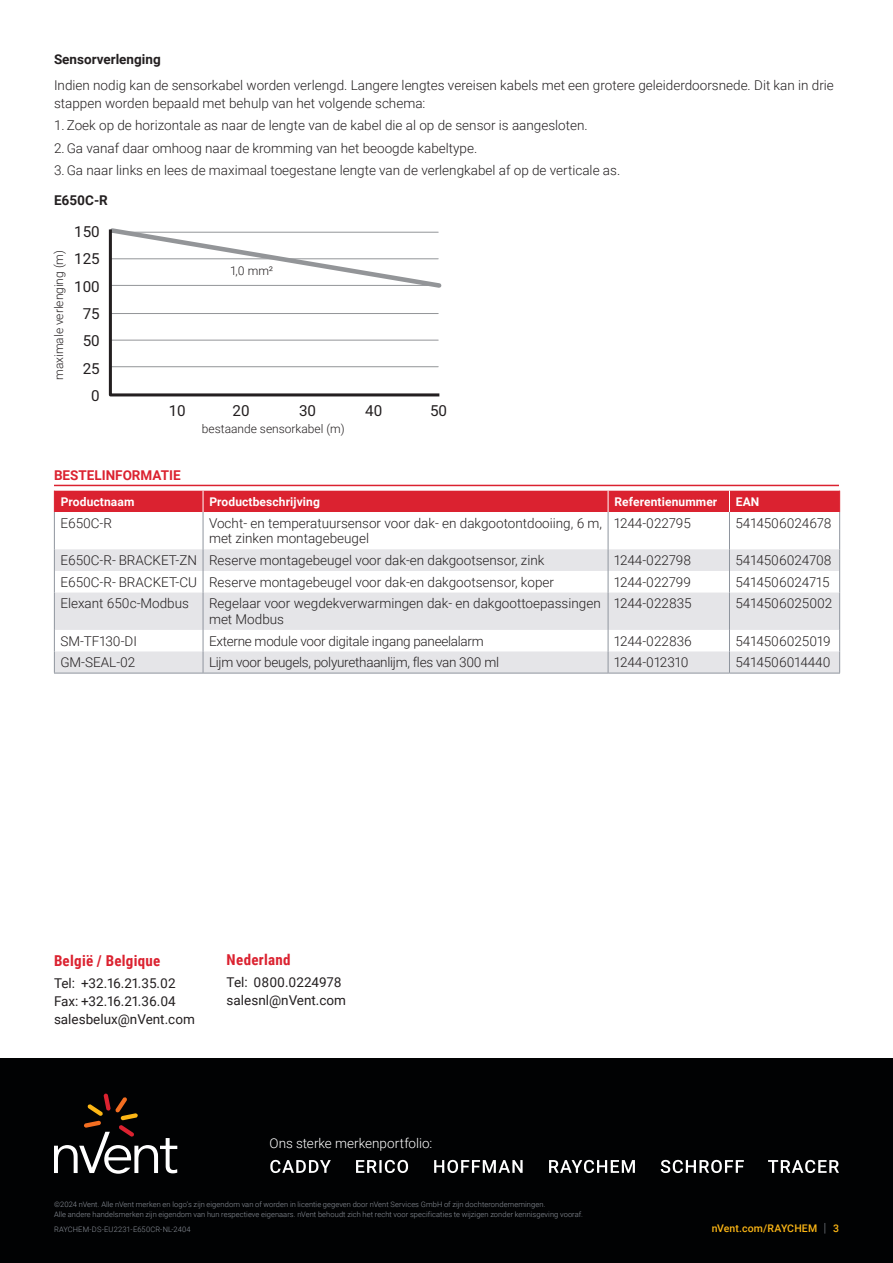
<style>
.page{position:relative;width:893px;height:1263px;background:#fff}
.page>*{position:absolute;margin:0;border:0;box-sizing:border-box;transform-origin:0 0}
.t1{font:15.15px/27.3px "Roboto";color:#231f20;text-align:right}
.Address_Country_Name_Red{font:700 15px "Roboto Condensed";letter-spacing:.02em;color:#db2230}
.Table_Text{font:300 13.5px/15.8px "Roboto";color:#231f20}
.Bodytext_1{font:300 13.5px/18px "Roboto";color:#231f20}
.Phone_Fax_Email_Black{font:13.5px "Roboto";color:#231f20}
.Table_Text-2{font:300 13.5px "Roboto";letter-spacing:-.02em;color:#231f20}
.t2{font:300 13.5px "Roboto";letter-spacing:.005em;color:#fff}
.Subhead_L-2{font:700 13.5px "Roboto";color:#231f20}
.Subhead{font:700 13.5px "Roboto";color:#db2230}
.Caption_text{font:700 13.5px "Roboto";color:#231f20}
.Caption_text-2{font:300 12px "Roboto";color:#231f20}
.Table_Subhead{font:700 12px "Roboto";letter-spacing:.01em;color:#fff}
.t3{font:500 10.5px "Roboto";letter-spacing:.015em;color:#fcb615}
.t4{font:300 7.5px/10.5px "Roboto";letter-spacing:.01em;color:#8f959e}
.s1{font-weight:300;font-size:12.6px;color:#8f959e}
</style>
<div class="page">
<div style="left:0;top:1058px;width:893px;height:205px;background:#010203"></div>
<svg style="left:270px;top:1160px;width:569px;height:13px"></svg>
<svg style="left:54px;top:1093px;width:123px;height:81px"></svg>
<hr style="left:54px;top:485px;width:785px;height:1px;background:#db2230">
<svg style="left:108px;top:228px;width:334px;height:169px"></svg>
<svg style="left:55px;top:549px;width:784px;height:124px;fill:#e5e5e8"></svg>
<hr style="left:54px;top:512px;width:1px;height:37px;background:#8f959e">
<hr style="left:203px;top:512px;width:1px;height:37px;background:#8f959e">
<hr style="left:608px;top:512px;width:1px;height:37px;background:#8f959e">
<hr style="left:729px;top:512px;width:1px;height:37px;background:#8f959e">
<hr style="left:839px;top:512px;width:1px;height:37px;background:#8f959e">
<svg style="left:54px;top:549px;width:1px;height:43px"></svg>
<svg style="left:203px;top:549px;width:1px;height:43px"></svg>
<svg style="left:608px;top:549px;width:1px;height:43px"></svg>
<svg style="left:729px;top:549px;width:1px;height:43px"></svg>
<svg style="left:839px;top:549px;width:1px;height:43px"></svg>
<hr style="left:54px;top:592px;width:1px;height:38px;background:#8f959e">
<hr style="left:203px;top:592px;width:1px;height:38px;background:#8f959e">
<hr style="left:608px;top:592px;width:1px;height:38px;background:#8f959e">
<hr style="left:729px;top:592px;width:1px;height:38px;background:#8f959e">
<hr style="left:839px;top:592px;width:1px;height:38px;background:#8f959e">
<svg style="left:54px;top:630px;width:1px;height:43px"></svg>
<svg style="left:203px;top:630px;width:1px;height:43px"></svg>
<svg style="left:608px;top:630px;width:1px;height:43px"></svg>
<svg style="left:729px;top:630px;width:1px;height:43px"></svg>
<svg style="left:839px;top:630px;width:1px;height:43px"></svg>
<hr style="left:54px;top:673px;width:149px;height:1px;background:#8f959e">
<hr style="left:203px;top:673px;width:405px;height:1px;background:#8f959e">
<hr style="left:608px;top:673px;width:121px;height:1px;background:#8f959e">
<hr style="left:729px;top:673px;width:111px;height:1px;background:#8f959e">
<div style="left:54px;top:491px;width:786px;height:21px;background:#db2230"></div>
<p class="Subhead_L-2" style="left:54px;top:49px;width:108px">Sensorverlenging</p>
<p class="Bodytext_1" style="left:54px;top:76px;width:781px">Indien nodig kan de sensorkabel worden verlengd. Langere lengtes vereisen kabels met een grotere geleiderdoorsnede. Dit kan in drie stappen worden bepaald met behulp van het volgende schema:</p>
<p class="Bodytext_1" style="left:54px;top:116px;width:535px">1. Zoek op de horizontale as naar de lengte van de kabel die al op de sensor is aangesloten.</p>
<p class="Bodytext_1" style="left:54px;top:138px;width:425px">2.Ga vanaf daar omhoog naar de kromming van het beoogde kabeltype.</p>
<p class="Bodytext_1" style="left:54px;top:161px;width:568px">3.Ga naar links en lees de maximaal toegestane lengte van de verlengkabel af op de verticale as.</p>
<p class="Caption_text" style="left:54px;top:190px;width:55px">E650C-R</p>
<p class="Caption_text-2" style="left:50px;top:380px;width:131px;rotate:-90deg">maximale verlenging (m)</p>
<p class="t1" style="left:74px;top:217px;width:27px">150<br>125<br>100<br>75<br>50<br>25<br>0</p>
<p class="Caption_text-2" style="left:230px;top:262px;width:44px">1,0 mm²</p>
<p class="t1" style="left:169px;top:396px;width:19px">10</p>
<p class="t1" style="left:233px;top:396px;width:19px">20</p>
<p class="t1" style="left:299px;top:396px;width:19px">30</p>
<p class="t1" style="left:365px;top:396px;width:19px">40</p>
<p class="t1" style="left:430px;top:396px;width:19px">50</p>
<p class="Caption_text-2" style="left:202px;top:420px;width:144px">bestaande sensorkabel (m)</p>
<p class="Subhead" style="left:54px;top:466px;width:128px">BESTELINFORMATIE</p>
<p class="Table_Subhead" style="left:61px;top:493px;width:75px">Productnaam</p>
<p class="Table_Subhead" style="left:209px;top:493px;width:112px">Productbeschrijving</p>
<p class="Table_Subhead" style="left:614px;top:493px;width:104px">Referentienummer</p>
<p class="Table_Subhead" style="left:736px;top:493px;width:25px">EAN</p>
<p class="Table_Text" style="left:60px;top:514px;width:53px">E650C-R</p>
<p class="Table_Text" style="left:209px;top:514px;width:394px">Vocht- en temperatuursensor voor dak- en dakgootontdooiing, 6 m, met zinken montagebeugel</p>
<p class="Table_Text" style="left:614px;top:514px;width:78px">1244-022795</p>
<p class="Table_Text" style="left:735px;top:514px;width:97px">5414506024678</p>
<p class="Table_Text" style="left:60px;top:552px;width:138px">E650C-R- BRACKET-ZN</p>
<p class="Table_Text" style="left:209px;top:552px;width:337px">Reserve montagebeugel voor dak-en dakgootsensor, zink</p>
<p class="Table_Text" style="left:614px;top:552px;width:79px">1244-022798</p>
<p class="Table_Text" style="left:735px;top:552px;width:98px">5414506024708</p>
<p class="Table_Text" style="left:60px;top:573px;width:138px">E650C-R- BRACKET-CU</p>
<p class="Table_Text" style="left:209px;top:573px;width:347px">Reserve montagebeugel voor dak-en dakgootsensor, koper</p>
<p class="Table_Text" style="left:614px;top:573px;width:78px">1244-022799</p>
<p class="Table_Text" style="left:735px;top:573px;width:96px">5414506024715</p>
<p class="Table_Text" style="left:60px;top:595px;width:130px">Elexant 650c-Modbus</p>
<p class="Table_Text" style="left:209px;top:595px;width:393px">Regelaar voor wegdekverwarmingen dak- en dakgoottoepassingen met Modbus</p>
<p class="Table_Text" style="left:614px;top:595px;width:79px">1244-022835</p>
<p class="Table_Text" style="left:735px;top:595px;width:98px">5414506025002</p>
<p class="Table_Text" style="left:60px;top:632px;width:78px">SM-TF130-DI</p>
<p class="Table_Text-2" style="left:209px;top:631px;width:276px">Externe module voor digitale ingang paneelalarm</p>
<p class="Table_Text" style="left:614px;top:632px;width:79px">1244-022836</p>
<p class="Table_Text" style="left:735px;top:632px;width:97px">5414506025019</p>
<p class="Table_Text" style="left:60px;top:654px;width:77px">GM-SEAL-02</p>
<p class="Table_Text-2" style="left:209px;top:653px;width:292px">Lijm voor beugels, polyurethaanlijm, fles van 300 ml</p>
<p class="Table_Text" style="left:614px;top:654px;width:76px">1244-012310</p>
<p class="Table_Text" style="left:735px;top:654px;width:97px">5414506014440</p>
<p class="Address_Country_Name_Red" style="left:54px;top:950px;width:108px">België / Belgique</p>
<p class="Phone_Fax_Email_Black" style="left:54px;top:974px;width:123px">Tel: +32.16.21.35.02</p>
<p class="Phone_Fax_Email_Black" style="left:54px;top:992px;width:123px">Fax: +32.16.21.36.04</p>
<p class="Phone_Fax_Email_Black" style="left:54px;top:1010px;width:142px">salesbelux@nVent.com</p>
<p class="Address_Country_Name_Red" style="left:227px;top:949px;width:66px">Nederland</p>
<p class="Phone_Fax_Email_Black" style="left:227px;top:973px;width:117px">Tel: 0800.0224978</p>
<p class="Phone_Fax_Email_Black" style="left:227px;top:991px;width:121px">salesnl@nVent.com</p>
<p class="t2" style="left:269px;top:1133px;width:164px">Ons sterke merkenportfolio:</p>
<p class="t4" style="left:54px;top:1199px;width:530px">©2024 nVent. Alle nVent merken en logo’s zijn eigendom van of worden in licentie gegeven door nVent Services GmbH of zijn dochterondernemingen.<br>Alle andere handelsmerken zijn eigendom van hun respectieve eigenaars. nVent behoudt zich het recht voor specificaties te wijzigen zonder kennisgeving vooraf.</p>
<p class="t4" style="left:54px;top:1224px;width:138px">RAYCHEM-DS-EU2231-E650CR-NL-2404</p>
<p class="t3" style="left:712px;top:1221px;width:129px">nVent.com/RAYCHEM <span class="s1">|</span> 3</p>
</div>
